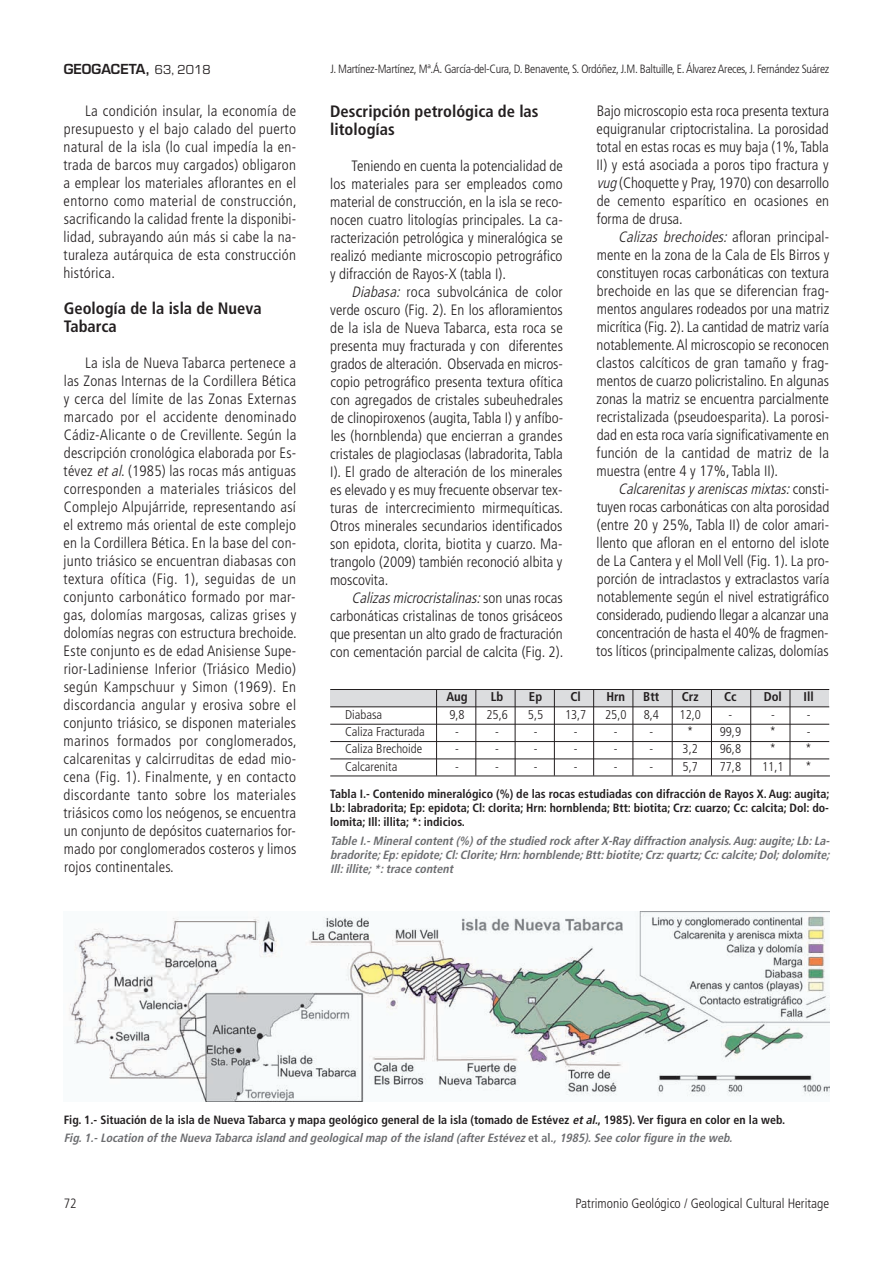
<style>
.page{position:relative;width:893px;height:1263px;background:#fff}
.page>*{position:absolute;margin:0;border:0;box-sizing:border-box;transform-origin:0 0}
.t1{font:700 condensed 16.5px/18px "Frutiger LT Std";color:#231f20}
.t2{font:300 condensed 15px/18px "Frutiger LT Std";color:#231f20;text-align:justify}
.t3{font:300 condensed 13.5px "Frutiger LT Std";color:#231f20}
.t4{font:600 13.5px "Eurostile";color:#231f20}
.t5{font:300 condensed 12.75px "Frutiger LT Std";color:#231f20}
.t6{font:700 condensed 12.75px "Frutiger LT Std";color:#231f20}
.t7{font:700 condensed 12px/14.2px "Frutiger";color:#231f20}
.t8{font:italic 700 condensed 12px/14.2px "Frutiger";color:#6c6d70;text-align:justify}
.t9{font:300 condensed 12px "Frutiger LT Std";letter-spacing:-.02em;color:#231f20}
.s1{font-weight:400}
.s2{font-style:italic}
.s3{font-style:italic;color:#6c6d70}
.s4{color:#6c6d70}
</style>
<div class="page">
<img style="left:69px;top:911px;width:760px;height:190px">
<div style="left:330px;top:689px;width:499px;height:17px;background:#dcdddf"></div>
<hr style="left:330px;top:689px;width:499px;height:1px;background:#231f20">
<hr style="left:330px;top:707px;width:499px;height:1px;background:#231f20">
<hr style="left:330px;top:724px;width:499px;height:1px;background:#231f20">
<hr style="left:330px;top:741px;width:499px;height:1px;background:#231f20">
<hr style="left:330px;top:759px;width:499px;height:1px;background:#231f20">
<hr style="left:436px;top:689px;width:1px;height:87px;background:#231f20">
<hr style="left:476px;top:689px;width:1px;height:87px;background:#231f20">
<hr style="left:515px;top:689px;width:1px;height:87px;background:#231f20">
<hr style="left:554px;top:689px;width:1px;height:87px;background:#231f20">
<hr style="left:593px;top:689px;width:1px;height:87px;background:#231f20">
<hr style="left:633px;top:689px;width:1px;height:87px;background:#231f20">
<hr style="left:672px;top:689px;width:1px;height:87px;background:#231f20">
<hr style="left:711px;top:689px;width:1px;height:87px;background:#231f20">
<hr style="left:750px;top:689px;width:1px;height:87px;background:#231f20">
<hr style="left:790px;top:689px;width:1px;height:87px;background:#231f20">
<hr style="left:330px;top:776px;width:500px;height:1px;background:#231f20">
<p class="t4" style="left:64px;top:64px;width:148px">GEOGACETA, <span class="s1">63, 2018</span></p>
<p class="t9" style="left:330px;top:64px;width:500px">J. Martínez-Martínez, Mª.Á. García-del-Cura, D. Benavente, S. Ordóñez, J.M. Baltuille, E. Álvarez Areces, J. Fernández Suárez</p>
<p class="t2" style="left:63px;top:103px;width:235px;text-indent:22px">La condición insular, la economía de presupuesto y el bajo calado del puerto natural de la isla (lo cual impedía la en&shy;trada de barcos muy cargados) obligaron a emplear los materiales aflorantes en el entorno como material de construcción, sacrificando la calidad frente la disponibi&shy;lidad, subrayando aún más si cabe la na&shy;turaleza autárquica de esta construcción histórica.</p>
<p class="t1" style="left:64px;top:301px;width:199px">Geología de la isla de Nueva<br>Tabarca</p>
<p class="t2" style="left:64px;top:355px;width:235px;text-indent:22px">La isla de Nueva Tabarca pertenece a las Zonas Internas de la Cordillera Bética y cerca del límite de las Zonas Externas marcado por el accidente denominado Cádiz-Alicante o de Crevillente. Según la descripción cronológica elaborada por Es&shy;tévez <span class="s2">etal</span>. (1985) las rocas más antiguas corresponden a materiales triásicos del Complejo Alpujárride, representando así el extremo más oriental de este complejo en la Cordillera Bética. En la base del con&shy;junto triásico se encuentran diabasas con textura ofítica (Fig. 1), seguidas de un conjunto carbonático formado por mar&shy;gas, dolomías margosas, calizas grises y dolomías negras con estructura brechoide.<br>Este conjunto es de edad Anisiense Supe&shy;rior-Ladiniense Inferior (Triásico Medio) según Kampschuur y Simon (1969). En discordancia angular y erosiva sobre el conjunto triásico, se disponen materiales marinos formados por conglomerados, calcarenitas y calcirruditas de edad mio&shy;cena (Fig. 1). Finalmente, y en contacto discordante tanto sobre los materiales triásicos como los neógenos, se encuentra un conjunto de depósitos cuaternarios for&shy;mado por conglomerados costeros y limos rojos continentales.</p>
<p class="t1" style="left:330px;top:104px;width:210px">Descripción petrológica de las litologías</p>
<p class="t2" style="left:330px;top:158px;width:234px;text-indent:21px">Teniendo en cuenta la potencialidad de los materiales para ser empleados como material de construcción, en la isla se reco&shy;nocen cuatro litologías principales. La ca&shy;racterización petrológica y mineralógica se realizó mediante microscopio petrográfico y difracción de Rayos-X (tabla I).</p>
<p class="t2" style="left:330px;top:284px;width:235px;text-indent:22px"><span class="s2">Diabasa:</span> roca subvolcánica de color verde oscuro (Fig. 2). En los afloramientos de la isla de Nueva Tabarca, esta roca se presenta muy fracturada y con diferentes grados de alteración. Observada en micros&shy;copio petrográfico presenta textura ofítica con agregados de cristales subeuhedrales de clinopiroxenos (augita, Tabla I) y anfíbo&shy;les (hornblenda) que encierran a grandes cristales de plagioclasas (labradorita, Tabla I). El grado de alteración de los minerales es elevado y es muy frecuente observar tex&shy;turas de intercrecimiento mirmequíticas.<br>Otros minerales secundarios identificados son epidota, clorita, biotita y cuarzo. Ma&shy;trangolo (2009) también reconoció albita y moscovita.</p>
<p class="t2" style="left:330px;top:590px;width:235px;text-indent:21px"><span class="s2">Calizasmicrocristalinas:</span> s o n u n a s r o c a s carbonáticas cristalinas de tonos grisáceos que presentan un alto grado de fracturación con cementación parcial de calcita (Fig. 2).</p>
<p class="t2" style="left:596px;top:103px;width:234px">Bajo microscopio esta roca presenta textura equigranular criptocristalina. La porosidad total en estas rocas es muy baja (1%, Tabla II) y está asociada a poros tipo fractura y <span class="s2">vug</span>(Choquette y Pray, 1970) con desarrollo de cemento esparítico en ocasiones en forma de drusa.</p>
<p class="t2" style="left:596px;top:229px;width:234px;text-indent:21px"><span class="s2">Calizas brechoides:</span> a fl o ra n p r i n c i p a l - mente en la zona de la Cala de Els Birros y constituyen rocas carbonáticas con textura brechoide en las que se diferencian frag&shy;mentos angulares rodeados por una matriz micrítica (Fig. 2). La cantidad de matriz varía notablemente. Al microscopio se reconocen clastos calcíticos de gran tamaño y frag&shy;mentos de cuarzo policristalino. En algunas zonas la matriz se encuentra parcialmente recristalizada (pseudoesparita). La porosi&shy;dad en esta roca varía significativamente en función de la cantidad de matriz de la muestra (entre 4 y 17%, Tabla II).</p>
<p class="t2" style="left:596px;top:481px;width:235px;text-indent:22px"><span class="s2">Calcarenitasy areniscasmixtas:</span> c o n s t i - tuyen rocas carbonáticas con alta porosidad (entre 20 y 25%, Tabla II) de color amari&shy;llento que afloran en el entorno del islote de La Cantera y el Moll Vell (Fig. 1). La pro&shy;porción de intraclastos y extraclastos varía notablemente según el nivel estratigráfico considerado, pudiendo llegar a alcanzar una concentración de hasta el 40% de fragmen&shy;tos líticos (principalmente calizas, dolomías</p>
<p class="t6" style="left:446px;top:692px;width:23px">Aug</p>
<p class="t6" style="left:491px;top:692px;width:14px">Lb</p>
<p class="t6" style="left:529px;top:692px;width:15px">Ep</p>
<p class="t6" style="left:570px;top:692px;width:12px">Cl</p>
<p class="t6" style="left:606px;top:692px;width:20px">Hrn</p>
<p class="t6" style="left:643px;top:692px;width:18px">Btt</p>
<p class="t6" style="left:682px;top:692px;width:18px">Crz</p>
<p class="t6" style="left:724px;top:692px;width:14px">Cc</p>
<p class="t6" style="left:764px;top:692px;width:20px">Dol</p>
<p class="t6" style="left:803px;top:692px;width:12px">Ill</p>
<p class="t5" style="left:345px;top:709px;width:39px">Diabasa</p>
<p class="t5" style="left:449px;top:709px;width:17px">9,8</p>
<p class="t5" style="left:486px;top:709px;width:23px">25,6</p>
<p class="t5" style="left:528px;top:709px;width:17px">5,5</p>
<p class="t5" style="left:565px;top:709px;width:23px">13,7</p>
<p class="t5" style="left:605px;top:709px;width:23px">25,0</p>
<p class="t5" style="left:644px;top:709px;width:17px">8,4</p>
<p class="t5" style="left:680px;top:709px;width:23px">12,0</p>
<p class="t5" style="left:728px;top:709px;width:5px">-</p>
<p class="t5" style="left:771px;top:709px;width:5px">-</p>
<p class="t5" style="left:807px;top:709px;width:5px">-</p>
<p class="t5" style="left:345px;top:726px;width:81px">Caliza Fracturada</p>
<p class="t5" style="left:455px;top:726px;width:5px">-</p>
<p class="t5" style="left:495px;top:726px;width:5px">-</p>
<p class="t5" style="left:534px;top:726px;width:5px">-</p>
<p class="t5" style="left:574px;top:726px;width:5px">-</p>
<p class="t5" style="left:614px;top:726px;width:5px">-</p>
<p class="t5" style="left:649px;top:726px;width:5px">-</p>
<p class="t5" style="left:687px;top:726px;width:55px">* 99,9</p>
<p class="t5" style="left:770px;top:726px;width:8px">*</p>
<p class="t5" style="left:807px;top:726px;width:5px">-</p>
<p class="t5" style="left:345px;top:744px;width:78px">Caliza Brechoide</p>
<p class="t5" style="left:455px;top:744px;width:5px">-</p>
<p class="t5" style="left:495px;top:744px;width:5px">-</p>
<p class="t5" style="left:534px;top:744px;width:5px">-</p>
<p class="t5" style="left:574px;top:744px;width:5px">-</p>
<p class="t5" style="left:614px;top:744px;width:5px">-</p>
<p class="t5" style="left:649px;top:744px;width:50px">- 3,2</p>
<p class="t5" style="left:720px;top:744px;width:23px">96,8</p>
<p class="t5" style="left:770px;top:744px;width:43px">* *</p>
<p class="t5" style="left:345px;top:761px;width:54px">Calcarenita</p>
<p class="t5" style="left:455px;top:761px;width:5px">-</p>
<p class="t5" style="left:495px;top:761px;width:5px">-</p>
<p class="t5" style="left:534px;top:761px;width:5px">-</p>
<p class="t5" style="left:574px;top:761px;width:5px">-</p>
<p class="t5" style="left:614px;top:761px;width:5px">-</p>
<p class="t5" style="left:649px;top:761px;width:50px">- 5,7</p>
<p class="t5" style="left:720px;top:761px;width:23px">77,8</p>
<p class="t5" style="left:762px;top:761px;width:23px">11,1</p>
<p class="t5" style="left:806px;top:761px;width:8px">*</p>
<p class="t7" style="left:330px;top:787px;width:501px;text-align:justify">Tabla I.- Contenido mineralógico (%) de las rocas estudiadas con difracción de Rayos X. Aug: augita; Lb: labradorita; Ep: epidota; Cl: clorita; Hrn: hornblenda; Btt: biotita; Crz: cuarzo; Cc: calcita; Dol: do&shy;lomita; Ill: illita; *: indicios.</p>
<p class="t8" style="left:330px;top:834px;width:503px">Table I.-Mineralcontent(%)of the studied rock afterX-Ray diffraction analysis.Aug:augite;Lb:La&shy;bradorite;Ep:epidote;Cl:Clorite;Hrn:hornblende;Btt:biotite;Crz:quartz;Cc:calcite;Dol;dolomite; Ill:illite;*:trace content</p>
<p class="t7" style="left:64px;top:1111px;width:723px;line-height:18.5px">Fig. 1.- Situación de la isla de Nueva Tabarca y mapa geológico general de la isla (tomado de Estévez <span class="s2">etal.</span>, 1985). Ver figura en color en la web.<br><span class="s3">Fig.1.-Location of the Nueva Tabarca island and geologicalmap of the island (afterEstévez</span> <span class="s4">e t a l .</span> <span class="s3">,1985).See colorfigure in the web.</span></p>
<p class="t3" style="left:64px;top:1198px;width:14px">72</p>
<p class="t3" style="left:576px;top:1198px;width:255px">Patrimonio Geológico / Geological Cultural Heritage</p>
</div>
